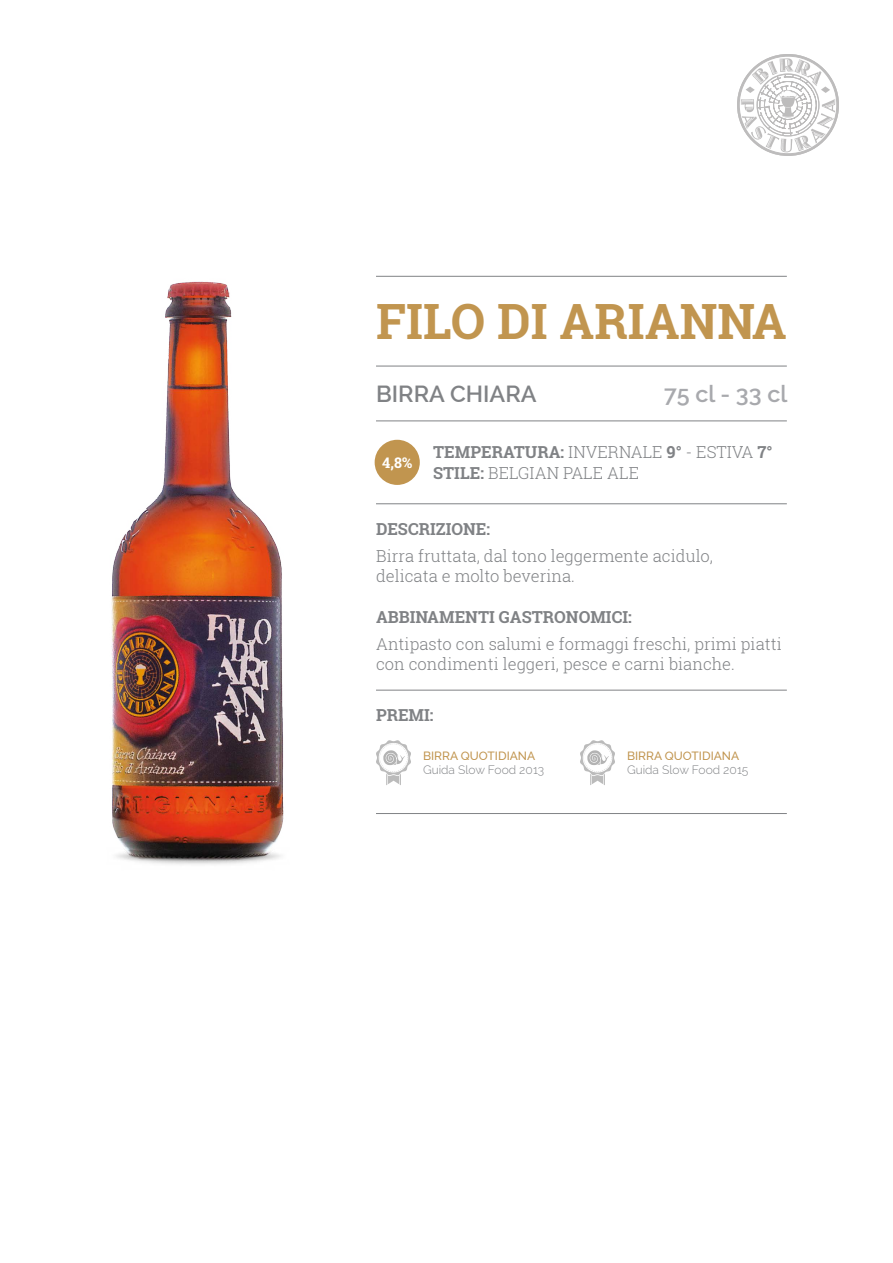
<style>
.page{position:relative;width:893px;height:1263px;background:#fff}
.page>*{position:absolute;margin:0;border:0;box-sizing:border-box;transform-origin:0 0}
.t1{font:700 48.6px "Roboto Slab";color:#c1954f}
.t2{font:600 23.4px "Raleway";color:#808285}
.t3{font:600 23.4px "Raleway";color:#a8a9ad}
.t4{font:300 16.5px/19.8px "Roboto Slab";color:#808285}
.t5{font:700 16.5px "Roboto Slab";color:#808285}
.t6{font:700 14.55px "Roboto Slab";color:#fff}
.t7{font:300 12px "Raleway";color:#808285}
.t8{font:500 12px "Raleway";color:#c1954f}
.s1{font-weight:300}
.s2{font-weight:700}
</style>
<div class="page">
<svg style="left:737px;top:54px;width:102px;height:102px"></svg>
<svg style="left:741px;top:58px;width:94px;height:94px"></svg>
<hr style="left:376px;top:366px;width:411px;height:1px;background:#808285">
<hr style="left:376px;top:276px;width:411px;height:1px;background:#808285">
<hr style="left:376px;top:421px;width:411px;height:1px;background:#808285">
<hr style="left:376px;top:503px;width:411px;height:1px;background:#808285">
<hr style="left:376px;top:690px;width:411px;height:1px;background:#808285">
<hr style="left:376px;top:813px;width:411px;height:1px;background:#808285">
<div style="left:375px;top:440px;width:45px;height:45px;background:#c1954f;border-radius:50%"></div>
<img style="left:111px;top:281px;width:173px;height:584px">
<svg style="left:580px;top:740px;width:35px;height:45px"></svg>
<svg style="left:376px;top:740px;width:35px;height:45px"></svg>
<p class="t1" style="left:376px;top:288px;width:412px">FILO DI ARIANNA</p>
<p class="t2" style="left:376px;top:380px;width:162px">BIRRA CHIARA</p>
<p class="t3" style="left:664px;top:380px;width:125px">75 cl - 33 cl</p>
<p class="t6" style="left:382px;top:452px;width:31px">4,8%</p>
<p class="t5" style="left:433px;top:440px;width:341px">TEMPERATURA: <span class="s1">INVERNALE</span> 9° <span class="s1">- ESTIVA</span> 7°</p>
<p class="t4" style="left:433px;top:463px;width:207px"><span class="s2">STILE:</span> BELGIAN PALE ALE</p>
<p class="t5" style="left:376px;top:518px;width:116px">DESCRIZIONE:</p>
<p class="t4" style="left:376px;top:546px;width:338px">Birra fruttata, dal tono leggermente acidulo,</p>
<p class="t4" style="left:376px;top:566px;width:201px">delicata e molto beverina.</p>
<p class="t5" style="left:376px;top:606px;width:257px">ABBINAMENTI GASTRONOMICI:</p>
<p class="t4" style="left:376px;top:634px;width:407px">Antipasto con salumi e formaggi freschi, primi piatti con condimenti leggeri, pesce e carni bianche.</p>
<p class="t5" style="left:376px;top:703px;width:59px">PREMI:</p>
<p class="t8" style="left:423px;top:749px;width:114px">BIRRA QUOTIDIANA</p>
<p class="t7" style="left:423px;top:763px;width:123px">Guida Slow Food 2013</p>
<p class="t8" style="left:627px;top:749px;width:114px">BIRRA QUOTIDIANA</p>
<p class="t7" style="left:627px;top:763px;width:123px">Guida Slow Food 2015</p>
</div>
